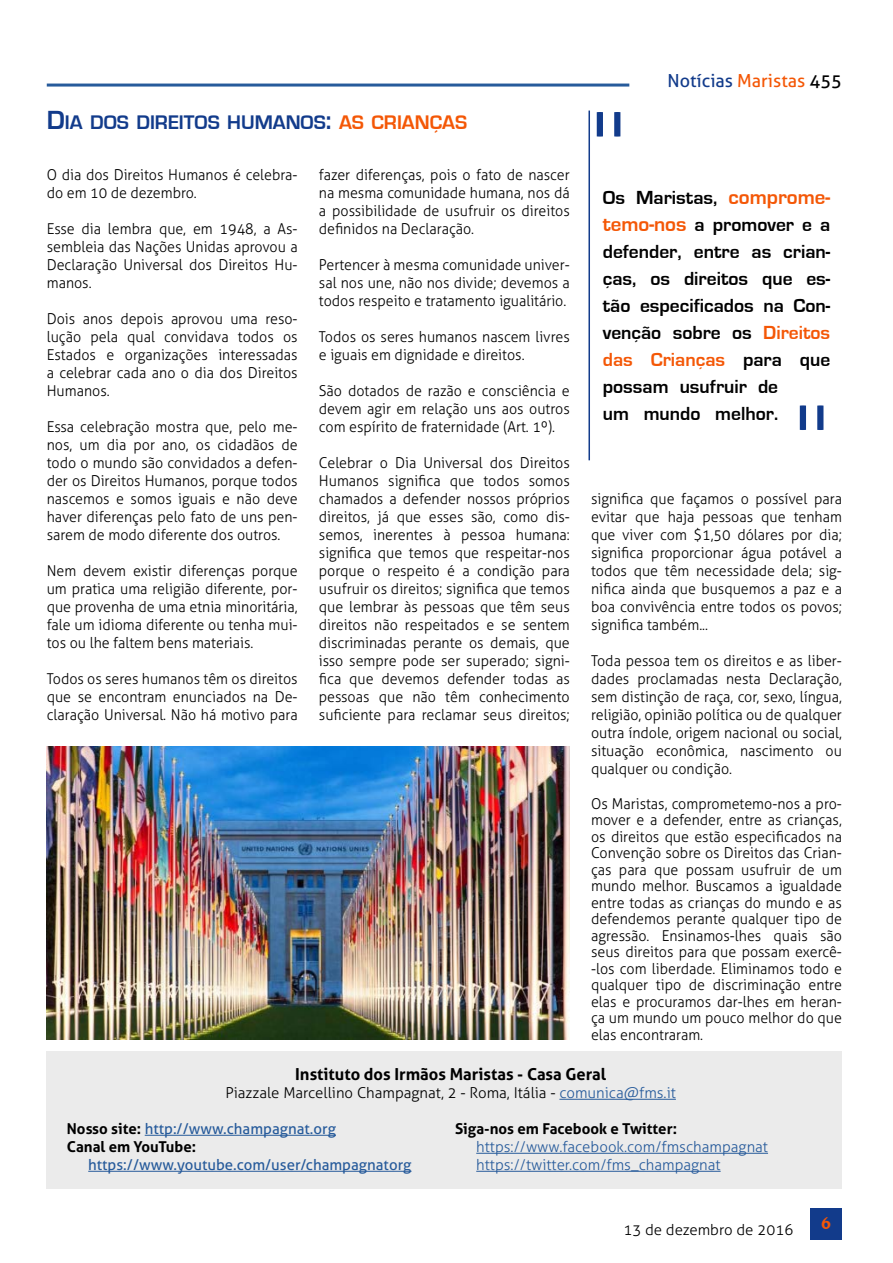
<style>
.page{position:relative;width:893px;height:1263px;background:#fff}
.page>*{position:absolute;margin:0;border:0;box-sizing:border-box;transform-origin:0 0}
.t1{font:300 90px "Aller";color:#123b8b}
.t2{font:700 20.25px "Eurostile";color:#123b8b}
.t3{font:700 19.5px/27px "Eurostile";color:#000}
.t4{font:18px "Aller";color:#123b8b}
.t5{font:700 18px "Novarese IT Cby BT";color:#f45706}
.t6{font:700 16.5px "Aller";color:#000}
.t7{font:300 15px/18px "Aller";color:#000;text-align:justify;scale:.95 1}
.t8{font:700 15px/18px "Aller";color:#000}
.t9{font:300 15px "Aller";color:#000}
.t10{font:300 15px/18px "Aller";color:#275b9b}
.t11{font:15px "Aller";color:#275b9b}
.s1{font-size:27px}
.s2{color:#f45706}
.s3{color:#000}
.s4{font-size:21px;color:#f45706}
.s5{color:#275b9b}
.s6{font-weight:400;color:#275b9b}
</style>
<div class="page">
<hr style="left:47px;top:84px;width:582px;height:3px;background:#275b9b">
<div style="left:810px;top:1208px;width:32px;height:31px;background:#123b8b"></div>
<div style="left:47px;top:1051px;width:795px;height:138px;background:#ebebeb"></div>
<hr style="left:559px;top:1099px;width:117px;height:1px;background:#275b9b">
<hr style="left:145px;top:1135px;width:191px;height:1px;background:#275b9b">
<hr style="left:88px;top:1171px;width:323px;height:1px;background:#275b9b">
<hr style="left:476px;top:1153px;width:292px;height:1px;background:#275b9b">
<hr style="left:476px;top:1171px;width:245px;height:1px;background:#275b9b">
<img style="left:47px;top:746px;width:523px;height:293px">
<hr style="left:588px;top:111px;width:2px;height:349px;background:#123b8b">
<h2 class="t2" style="left:47px;top:111px;width:422px"><span class="s1">D</span>IA DOS DIREITOS HUMANOS<span class="s1">:</span> <span class="s2">AS CRIANÇAS</span></h2>
<p class="t7" style="left:47px;top:166px;width:266px">O dia dos Direitos Humanos é celebra&shy;do em 10 de dezembro.</p>
<p class="t7" style="left:47px;top:220px;width:266px">Esse dia lembra que, em 1948, a As&shy;sembleia das Nações Unidas aprovou a Declaração Universal dos Direitos Hu&shy;manos.</p>
<p class="t7" style="left:47px;top:310px;width:266px">Dois anos depois aprovou uma reso&shy;lução pela qual convidava todos os Estados e organizações interessadas a celebrar cada ano o dia dos Direitos Humanos.</p>
<p class="t7" style="left:47px;top:418px;width:266px">Essa celebração mostra que, pelo me&shy;nos, um dia por ano, os cidadãos de todo o mundo são convidados a defen&shy;der os Direitos Humanos, porque todos nascemos e somos iguais e não deve haver diferenças pelo fato de uns pen&shy;sarem de modo diferente dos outros.</p>
<p class="t7" style="left:47px;top:562px;width:266px">Nem devem existir diferenças porque um pratica uma religião diferente, por&shy;que provenha de uma etnia minoritária, fale um idioma diferente ou tenha mui&shy;tos ou lhe faltem bens materiais.</p>
<p class="t7" style="left:47px;top:670px;width:266px">Todos os seres humanos têm os direitos que se encontram enunciados na De&shy;claração Universal. Não há motivo para</p>
<p class="t7" style="left:319px;top:166px;width:266px">fazer diferenças, pois o fato de nascer na mesma comunidade humana, nos dá a possibilidade de usufruir os direitos definidos na Declaração.</p>
<p class="t7" style="left:319px;top:256px;width:266px">Pertencer à mesma comunidade univer&shy;sal nos une, não nos divide; devemos a todos respeito e tratamento igualitário.</p>
<p class="t7" style="left:319px;top:328px;width:266px">Todos os seres humanos nascem livres e iguais em dignidade e direitos.</p>
<p class="t7" style="left:319px;top:382px;width:266px">São dotados de razão e consciência e devem agir em relação uns aos outros com espírito de fraternidade (Art. 1º).</p>
<p class="t7" style="left:319px;top:454px;width:266px">Celebrar o Dia Universal dos Direitos Humanos significa que todos somos chamados a defender nossos próprios direitos, já que esses são, como dis&shy;semos, inerentes à pessoa humana: significa que temos que respeitar-nos porque o respeito é a condição para usufruir os direitos; significa que temos que lembrar às pessoas que têm seus direitos não respeitados e se sentem discriminadas perante os demais, que isso sempre pode ser superado; signi&shy;fica que devemos defender todas as pessoas que não têm conhecimento suficiente para reclamar seus direitos;</p>
<h1 class="t1" style="left:590px;top:91px;width:39px">"</h1>
<p class="t4" style="left:667px;top:69px;width:176px">Notícias <span class="s2">Maristas</span> <span class="s3">455</span></p>
<h3 class="t3" style="left:603px;top:185px;width:229px">Os Maristas, <span class="s4">comprome&shy;temo-nos</span> a promover e a defender, entre as crian&shy;ças, os direitos que es&shy;tão especificados na Con&shy;venção sobre os <span class="s2">Direitos das Crianças</span> para que possam usufruir de<br>um mundo melhor.</h3>
<h1 class="t1" style="left:793px;top:384px;width:39px">"</h1>
<p class="t7" style="left:591px;top:490px;width:266px">significa que façamos o possível para evitar que haja pessoas que tenham que viver com $1,50 dólares por dia; significa proporcionar água potável a todos que têm necessidade dela; sig&shy;nifica ainda que busquemos a paz e a boa convivência entre todos os povos; significa também...</p>
<p class="t7" style="left:591px;top:652px;width:266px">Toda pessoa tem os direitos e as liber&shy;dades proclamadas nesta Declaração, sem distinção de raça, cor, sexo, língua, religião, opinião política ou de qualquer outra índole, origem nacional ou social, situação econômica, nascimento ou qualquer ou condição.</p>
<p class="t7" style="left:591px;top:795px;width:266px;line-height:16.5px">Os Maristas, comprometemo-nos a pro&shy;mover e a defender, entre as crianças, os direitos que estão especificados na Convenção sobre os Direitos das Crian&shy;ças para que possam usufruir de um mundo melhor. Buscamos a igualdade entre todas as crianças do mundo e as defendemos perante qualquer tipo de agressão. Ensinamos-lhes quais são seus direitos para que possam exercê--los com liberdade. Eliminamos todo e qualquer tipo de discriminação entre elas e procuramos dar-lhes em heran&shy;ça um mundo um pouco melhor do que elas encontraram.</p>
<p class="t6" style="left:295px;top:1064px;width:312px">Instituto dos Irmãos Maristas - Casa Geral</p>
<p class="t9" style="left:226px;top:1084px;width:452px">Piazzale Marcellino Champagnat, 2 - Roma, Itália - <span class="s5">comunica@fms.it</span></p>
<p class="t8" style="left:67px;top:1120px;width:270px">Nosso site: <span class="s6">http://www.champagnat.org<br></span>Canal em YouTube:</p>
<p class="t11" style="left:88px;top:1156px;width:325px">https://www.youtube.com/user/champagnatorg</p>
<p class="t8" style="left:455px;top:1120px;width:224px">Siga-nos em Facebook e Twitter:</p>
<p class="t10" style="left:476px;top:1138px;width:293px">https://www.facebook.com/fmschampagnat https://twitter.com/fms_champagnat</p>
<p class="t9" style="left:623px;top:1220px;width:171px">13 de dezembro de 2016</p>
<p class="t5" style="left:821px;top:1212px;width:12px">6</p>
</div>
